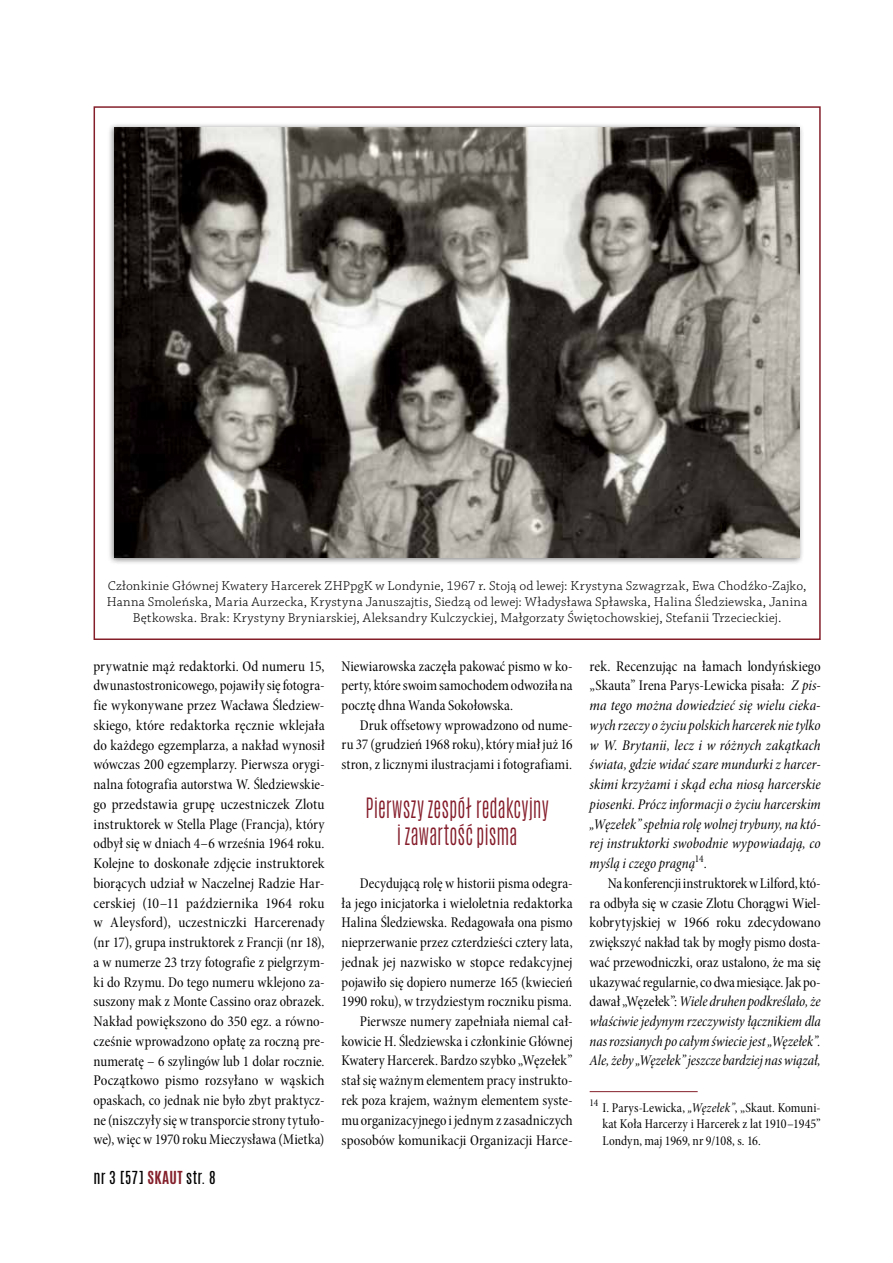
<style>
.page{position:relative;width:893px;height:1263px;background:#fff}
.page>*{position:absolute;margin:0;border:0;box-sizing:border-box;transform-origin:0 0}
.t1{font:300 23.4px/27px "Antonio";color:#841c2a;text-align:center;scale:.83 1}
.t2{font:15px/19.8px "Minion Pro Cn Subh";letter-spacing:.005em;color:#000;text-align:justify}
.t3{font:15px/19.8px "Minion Pro Cn It Subh";color:#000;text-align:justify}
.t4{font:15px "Antonio";letter-spacing:.01em;color:#000}
.t5{font:13.5px/16.2px "Chaparral Pro Light Capt";letter-spacing:.015em;color:#000;text-align:center}
.t6{font:13.5px/16.2px "Minion Pro Cn Subh";letter-spacing:.005em;color:#000;text-align:justify}
.s1{font-weight:700;color:#841f2a}
.s2{font-family:"Minion Pro Cn It Subh"}
.s3{font-family:"Minion Pro Cn Subh"}
</style>
<div class="page">
<hr style="left:590px;top:1091px;width:108px;height:1px;background:#841f2a">
<div style="left:107px;top:122px;width:697px;height:443px;background:#000;opacity:.5"></div>
<img style="left:115px;top:127px;width:684px;height:431px">
<p class="t5" style="left:107px;top:578px;width:702px">Członkinie Głównej Kwatery Harcerek ZHPpgK w Londynie, 1967 r. Stoją od lewej: Krystyna Szwagrzak, Ewa Chodźko-Zajko,<br>Hanna Smoleńska, Maria Aurzecka, Krystyna Januszajtis, Siedzą od lewej: Władysława Spławska, Halina Śledziewska, Janina<br>Bętkowska. Brak: Krystyny Bryniarskiej, Aleksandry Kulczyckiej, Małgorzaty Świętochowskiej, Stefanii Trzecieckiej.</p>
<p class="t2" style="left:94px;top:656px;width:233px">prywatnie mąż redaktorki. Od numeru 15, dwunastostronicowego, pojawiły się fotogra&shy;fie wykonywane przez Wacława Śledziew&shy;skiego, które redaktorka ręcznie wklejała do każdego egzemplarza, a nakład wynosił wówczas 200 egzemplarzy. Pierwsza orygi&shy;nalna fotografia autorstwa W. Śledziewskie&shy;go przedstawia grupę uczestniczek Zlotu instruktorek w Stella Plage (Francja), który odbył się w dniach 4–6 września 1964 roku.<br>Kolejne to doskonałe zdjęcie instruktorek biorących udział w Naczelnej Radzie Har&shy;cerskiej (10–11 października 1964 roku w Aleysford), uczestniczki Harcerenady (nr 17), grupa instruktorek z Francji (nr 18), a w numerze 23 trzy fotografie z pielgrzym&shy;ki do Rzymu. Do tego numeru wklejono za&shy;suszony mak z Monte Cassino oraz obrazek.<br>Nakład powiększono do 350 egz. a równo&shy;cześnie wprowadzono opłatę za roczną pre&shy;numeratę – 6 szylingów lub 1 dolar rocznie.<br>Początkowo pismo rozsyłano w wąskich opaskach, co jednak nie było zbyt praktycz&shy;ne (niszczyły się w transporcie strony tytuło&shy;we), więc w 1970 roku Mieczysława (Mietka)</p>
<p class="t2" style="left:342px;top:656px;width:233px">Niewiarowska zaczęła pakować pismo w ko&shy;perty, które swoim samochodem odwoziła na pocztę dhna Wanda Sokołowska.</p>
<p class="t2" style="left:342px;top:715px;width:233px;text-indent:18px">Druk offsetowy wprowadzono od nume&shy;ru 37 (grudzień 1968 roku), który miał już 16 stron, z licznymi ilustracjami i fotografiami.</p>
<h1 class="t1" style="left:366px;top:794px;width:222px">Pierwszy zespół redakcyjny i zawartość pisma</h1>
<p class="t2" style="left:342px;top:873px;width:233px;text-align:right">Decydującą rolę w historii pisma odegra-<br>ła jego inicjatorka i wieloletnia redaktorka Halina Śledziewska. Redagowała ona pismo nieprzerwanie przez czterdzieści cztery lata, jednak jej nazwisko w stopce redakcyjnej pojawiło się dopiero numerze 165 (kwiecień 1990 roku), w trzydziestym roczniku pisma.<br>Pierwsze numery zapełniała niemal cał&shy;kowicie H. Śledziewska i członkinie Głównej Kwatery Harcerek. Bardzo szybko „Węzełek” stał się ważnym elementem pracy instrukto&shy;rek poza krajem, ważnym elementem syste&shy;mu organizacyjnego i jednym z zasadniczych sposobów komunikacji Organizacji Harce-</p>
<p class="t4" style="left:94px;top:1166px;width:124px">NR 3 [57] <span class="s1">SKAUT</span> STR. 8</p>
<p class="t2" style="left:590px;top:656px;width:233px">rek. Recenzując na łamach londyńskiego „Skauta” Irena Parys-Lewicka pisała: <span class="s2">Z pis-</span></p>
<p class="t3" style="left:590px;top:695px;width:233px">ma tego można dowiedzieć się wielu cieka&shy;wych rzeczy o życiu polskich harcerek nie tylko w W. Brytanii, lecz i w różnych zakątkach świata, gdzie widać szare mundurki z harcer&shy;skimi krzyżami i skąd echa niosą harcerskie piosenki. Prócz informacji o życiu harcerskim „Węzełek” spełnia rolę wolnej trybuny, na któ&shy;rej instruktorki swobodnie wypowiadają, co myślą i czego pragną<sup>14</sup><span class="s3">.</span></p>
<p class="t2" style="left:590px;top:873px;width:233px;text-indent:18px">Na konferencji instruktorek w Lilford, któ&shy;ra odbyła się w czasie Zlotu Chorągwi Wiel&shy;kobrytyjskiej w 1966 roku zdecydowano zwiększyć nakład tak by mogły pismo dosta&shy;wać przewodniczki, oraz ustalono, że ma się ukazywać regularnie, co dwa miesiące. Jak po-</p>
<p class="t3" style="left:590px;top:992px;width:233px"><span class="s3">dawał „Węzełek”:</span> Wiele druhen podkreślało, że właściwie jedynym rzeczywisty łącznikiem dla nas rozsianych po całym świecie jest „Węzełek”.<br>Ale, żeby „Węzełek” jeszcze bardziej nas wiązał,</p>
<p class="t6" style="left:602px;top:1100px;width:220px;text-indent:-13px"><sup>14</sup> I. Parys-Lewicka, <span class="s2">„Węzełek”</span>, „Skaut. Komuni&shy;kat Koła Harcerzy i Harcerek z lat 1910–1945” Londyn, maj 1969, nr 9/108, s. 16.</p>
</div>
